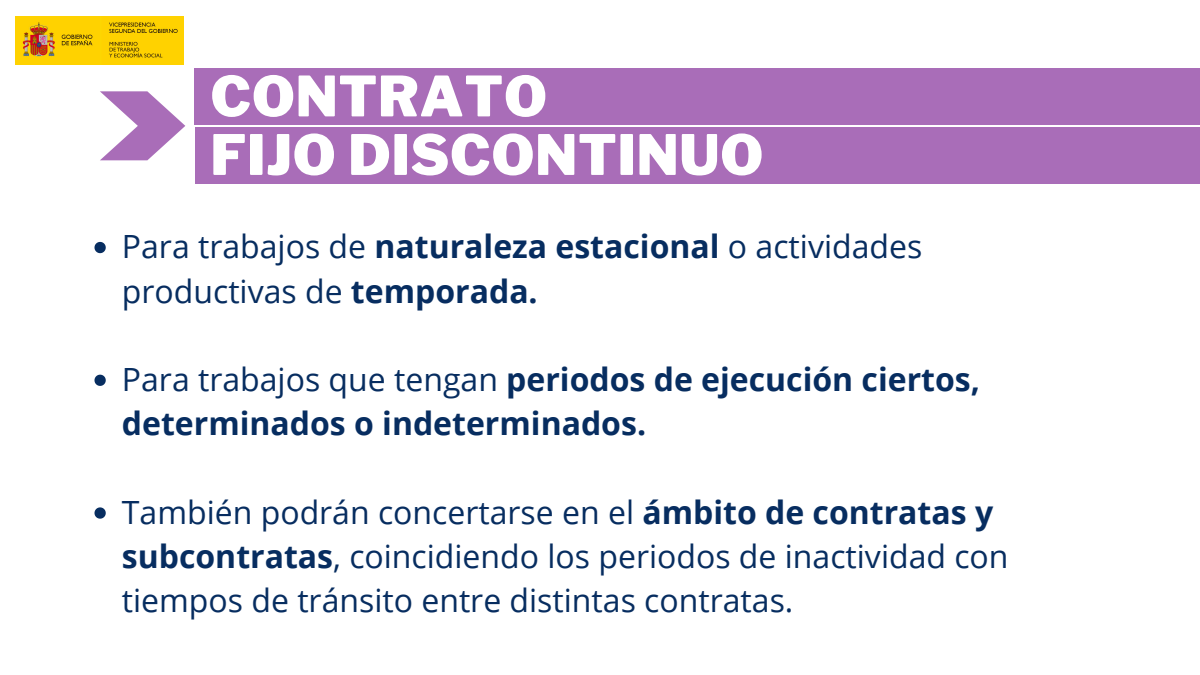
<style>
.page{position:relative;width:1200px;height:675px;background:#fff}
.page>*{position:absolute;margin:0;border:0;box-sizing:border-box;transform-origin:0 0}
.t1{font:900 55.2px/58.5px "Libre Franklin";letter-spacing:.015em;color:#fff}
.t2{font:32px/44.2px "Open Sans";color:#072d60}
.t3{font:700 32px/44.2px "Open Sans";color:#072d60}
.s1{font-weight:700}
.s2{font-weight:400}
</style>
<div class="page">
<div style="left:194px;top:68px;width:1006px;height:56px;background:#a96db8"></div>
<div style="left:195px;top:128px;width:1005px;height:56px;background:#a96db8"></div>
<svg style="left:100px;top:91px;width:85px;height:69px"></svg>
<svg style="left:94px;top:242px;width:12px;height:11px"></svg>
<svg style="left:94px;top:375px;width:12px;height:11px"></svg>
<svg style="left:94px;top:507px;width:12px;height:12px"></svg>
<img style="left:15px;top:17px;width:169px;height:48px">
<h1 class="t1" style="left:211px;top:67px;width:554px">CONTRATO<br>FIJO DISCONTINUO</h1>
<p class="t2" style="left:122px;top:224px;width:802px">Para trabajos de <span class="s1">naturaleza estacional</span> o actividades productivas de <span class="s1">temporada.</span></p>
<p class="t3" style="left:122px;top:357px;width:860px"><span class="s2">Para trabajos que tengan</span> periodos de ejecución ciertos, determinados o indeterminados.</p>
<p class="t2" style="left:122px;top:489px;width:888px">También podrán concertarse en el <span class="s1">ámbito de contratas y subcontratas</span>, coincidiendo los periodos de inactividad con tiempos de tránsito entre distintas contratas.</p>
</div>
